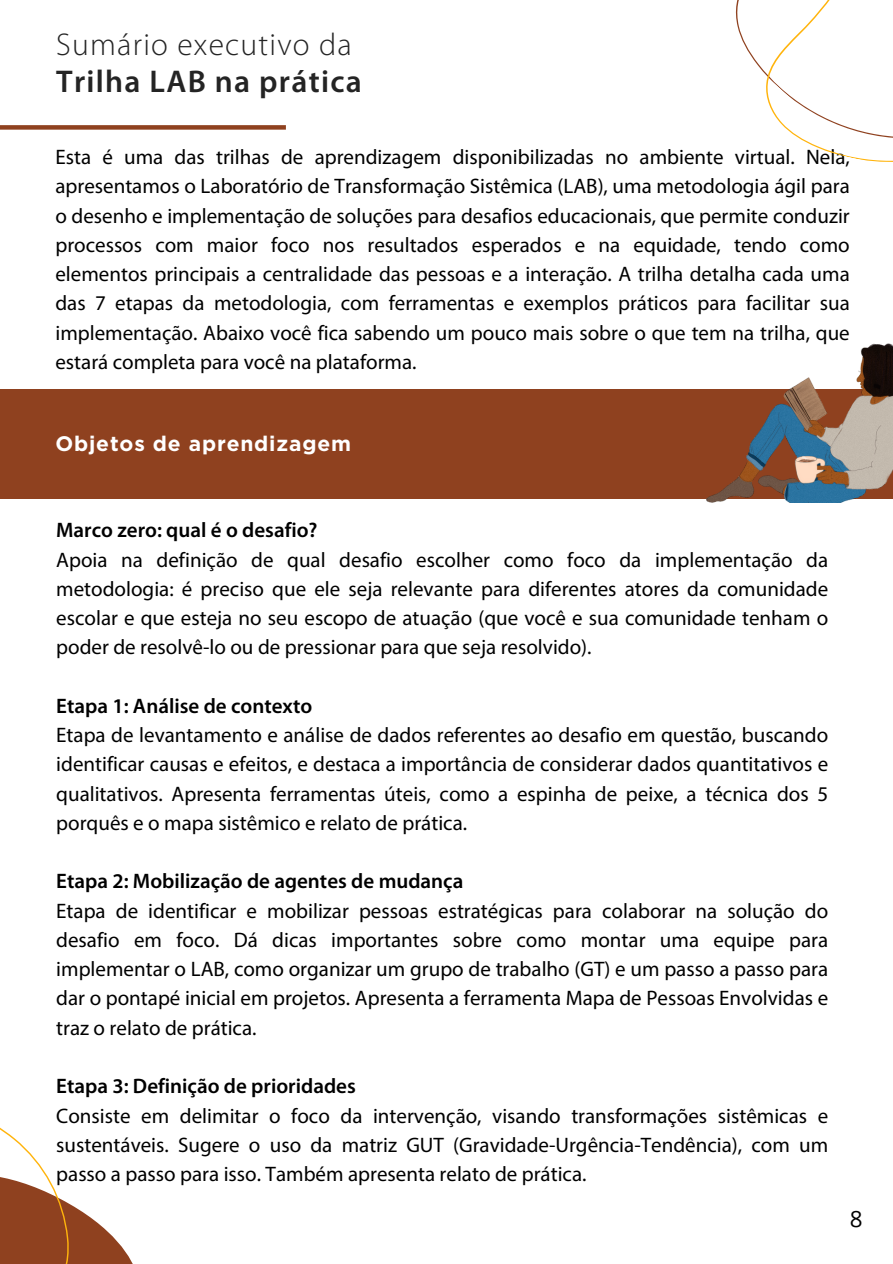
<style>
.page{position:relative;width:893px;height:1264px;background:#fff}
.page>*{position:absolute;margin:0;border:0;box-sizing:border-box;transform-origin:0 0}
.t1{font:300 31.5px "Myriad Pro";letter-spacing:.04em;color:#242424}
.t2{font:600 31.5px "Myriad Pro";letter-spacing:.04em;color:#242424}
.t3{font:22.5px "Open Sans";color:#000}
.t4{font:21px/29.2px "Myriad Pro";color:#000;text-align:justify}
.t5{font:600 21px "Myriad Pro";color:#000}
.t6{font:700 21px "Gotham";letter-spacing:.04em;color:#fff}
</style>
<div class="page">
<svg style="left:0;top:1127px;width:133px;height:136px"></svg>
<div style="left:0;top:125px;width:286px;height:5px;background:#8f411f"></div>
<div style="left:0;top:389px;width:892px;height:110px;background:#8f411f"></div>
<img style="left:706px;top:343px;width:186px;height:160px">
<svg style="left:751px;top:0;width:141px;height:162px"></svg>
<p class="t1" style="left:56px;top:31px;width:297px">Sumário executivo da</p>
<p class="t2" style="left:56px;top:68px;width:307px">Trilha LAB na prática</p>
<p class="t4" style="left:55px;top:144px;width:795px">Esta é uma das trilhas de aprendizagem disponibilizadas no ambiente virtual. Nela, apresentamos o Laboratório de Transformação Sistêmica (LAB), uma metodologia ágil para o desenho e implementação de soluções para desafios educacionais, que permite conduzir processos com maior foco nos resultados esperados e na equidade, tendo como elementos principais a centralidade das pessoas e a interação. A trilha detalha cada uma das 7 etapas da metodologia, com ferramentas e exemplos práticos para facilitar sua implementação. Abaixo você fica sabendo um pouco mais sobre o que tem na trilha, que estará completa para você na plataforma.</p>
<p class="t6" style="left:55px;top:430px;width:297px">Objetos de aprendizagem</p>
<p class="t5" style="left:56px;top:521px;width:263px">Marco zero: qual é o desafio?</p>
<p class="t4" style="left:56px;top:546px;width:773px">Apoia na definição de qual desafio escolher como foco da implementação da metodologia: é preciso que ele seja relevante para diferentes atores da comunidade escolar e que esteja no seu escopo de atuação (que você e sua comunidade tenham o poder de resolvê-lo ou de pressionar para que seja resolvido).</p>
<p class="t5" style="left:56px;top:697px;width:257px">Etapa 1: Análise de contexto</p>
<p class="t4" style="left:56px;top:722px;width:773px">Etapa de levantamento e análise de dados referentes ao desafio em questão, buscando identificar causas e efeitos, e destaca a importância de considerar dados quantitativos e qualitativos. Apresenta ferramentas úteis, como a espinha de peixe, a técnica dos 5 porquês e o mapa sistêmico e relato de prática.</p>
<p class="t5" style="left:56px;top:872px;width:408px">Etapa 2: Mobilização de agentes de mudança</p>
<p class="t4" style="left:56px;top:897px;width:773px">Etapa de identificar e mobilizar pessoas estratégicas para colaborar na solução do desafio em foco. Dá dicas importantes sobre como montar uma equipe para implementar o LAB, como organizar um grupo de trabalho (GT) e um passo a passo para dar o pontapé inicial em projetos. Apresenta a ferramenta Mapa de Pessoas Envolvidas e traz o relato de prática.</p>
<p class="t5" style="left:56px;top:1077px;width:301px">Etapa 3: Definição de prioridades</p>
<p class="t4" style="left:56px;top:1102px;width:773px">Consiste em delimitar o foco da intervenção, visando transformações sistêmicas e sustentáveis. Sugere o uso da matriz GUT (Gravidade-Urgência-Tendência), com um passo a passo para isso. Também apresenta relato de prática.</p>
<p class="t3" style="left:849px;top:1202px;width:14px">8</p>
</div>
